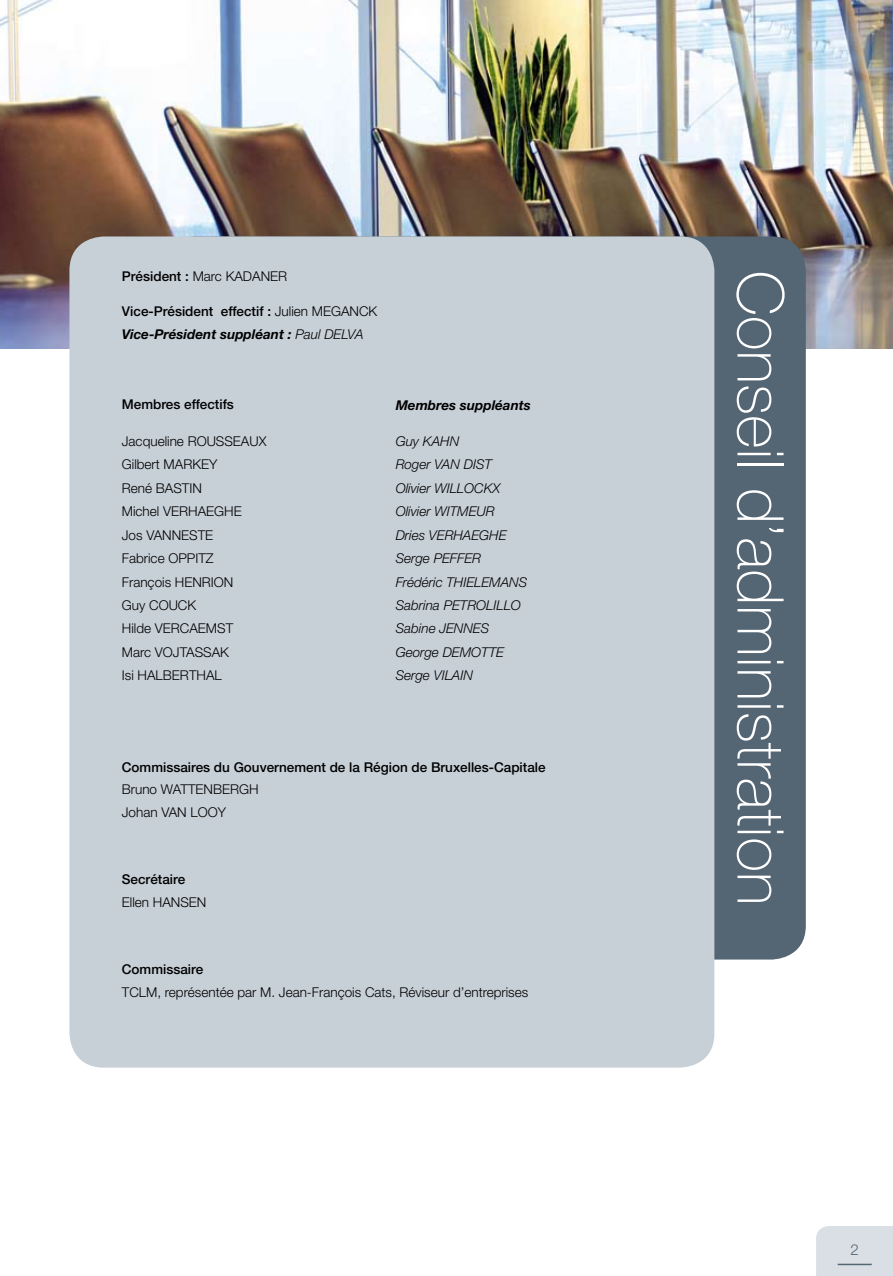
<style>
.page{position:relative;width:893px;height:1276px;background:#fff}
.page>*{position:absolute;margin:0;border:0;box-sizing:border-box;transform-origin:0 0}
.t1{font:100 64.5px "Helvetica Neue";color:#fff}
.t2{font:300 15px "Helvetica Neue";color:#546574}
.t3{font:300 13.5px/22.5px "Helvetica Neue";color:#000}
.t4{font:italic 300 13.5px "Helvetica Neue";color:#000}
.t5{font:500 13.5px "Helvetica Neue";color:#000}
.t6{font:italic 700 13.5px/22.5px "Helvetica Neue";color:#000}
.s1{font-weight:500}
.s2{font-weight:500;font-style:normal}
.s3{font-weight:300;font-style:normal}
.s4{font-weight:300}
</style>
<div class="page">
<img style="left:0;top:0;width:893px;height:349px">
<div style="left:161px;top:236px;width:645px;height:723px;background:#546574;border-radius:34px"></div>
<div style="left:69px;top:236px;width:645px;height:831px;background:#c7cfd7;border-radius:34px"></div>
<div style="left:816px;top:1226px;width:77px;height:50px;background:#dadfe5"></div>
<hr style="left:838px;top:1263px;width:34px;height:2px;background:#546574">
<p class="t3" style="left:122px;top:265px;width:167px"><span class="s1">Président :</span> Marc KADANER</p>
<h1 class="t1" style="left:797px;top:270px;width:636px;rotate:90deg">Conseil d’administration</h1>
<p class="t6" style="left:122px;top:300px;width:257px"><span class="s2">Vice-Président effectif :</span> <span class="s3">Julien MEGANCK<br></span>Vice-Président suppléant : <span class="s4">Paul DELVA</span></p>
<p class="t5" style="left:122px;top:397px;width:114px">Membres effectifs</p>
<p class="t6" style="left:396px;top:393px;width:137px">Membres suppléants</p>
<p class="t3" style="left:122px;top:430px;width:146px">Jacqueline ROUSSEAUX</p>
<p class="t4" style="left:396px;top:433px;width:65px">Guy KAHN</p>
<p class="t3" style="left:122px;top:453px;width:97px">Gilbert MARKEY</p>
<p class="t4" style="left:396px;top:456px;width:98px">Roger VAN DIST</p>
<p class="t3" style="left:122px;top:476px;width:82px">René BASTIN</p>
<p class="t4" style="left:396px;top:480px;width:106px">Olivier WILLOCKX</p>
<p class="t3" style="left:122px;top:500px;width:121px">Michel VERHAEGHE</p>
<p class="t4" style="left:396px;top:503px;width:101px">Olivier WITMEUR</p>
<p class="t3" style="left:122px;top:523px;width:93px">Jos VANNESTE</p>
<p class="t4" style="left:396px;top:527px;width:112px">Dries VERHAEGHE</p>
<p class="t3" style="left:122px;top:547px;width:93px">Fabrice OPPITZ</p>
<p class="t4" style="left:396px;top:550px;width:87px">Serge PEFFER</p>
<p class="t3" style="left:122px;top:570px;width:113px">François HENRION</p>
<p class="t4" style="left:396px;top:573px;width:133px">Frédéric THIELEMANS</p>
<p class="t3" style="left:122px;top:593px;width:76px">Guy COUCK</p>
<p class="t4" style="left:396px;top:597px;width:127px">Sabrina PETROLILLO</p>
<p class="t3" style="left:122px;top:617px;width:113px">Hilde VERCAEMST</p>
<p class="t4" style="left:396px;top:620px;width:95px">Sabine JENNES</p>
<p class="t3" style="left:122px;top:640px;width:109px">Marc VOJTASSAK</p>
<p class="t4" style="left:396px;top:644px;width:110px">George DEMOTTE</p>
<p class="t3" style="left:122px;top:664px;width:101px">Isi HALBERTHAL</p>
<p class="t4" style="left:396px;top:667px;width:79px">Serge VILAIN</p>
<p class="t5" style="left:122px;top:758px;width:425px">Commissaires du Gouvernement de la Région de Bruxelles-Capitale</p>
<p class="t3" style="left:122px;top:777px;width:138px">Bruno WATTENBERGH<br>Johan VAN LOOY</p>
<p class="t5" style="left:122px;top:871px;width:65px">Secrétaire</p>
<p class="t3" style="left:122px;top:890px;width:86px">Ellen HANSEN</p>
<p class="t5" style="left:122px;top:961px;width:83px">Commissaire</p>
<p class="t3" style="left:122px;top:980px;width:408px">TCLM, représentée par M. Jean-François Cats, Réviseur d’entreprises</p>
<p class="t2" style="left:850px;top:1240px;width:10px">2</p>
</div>
